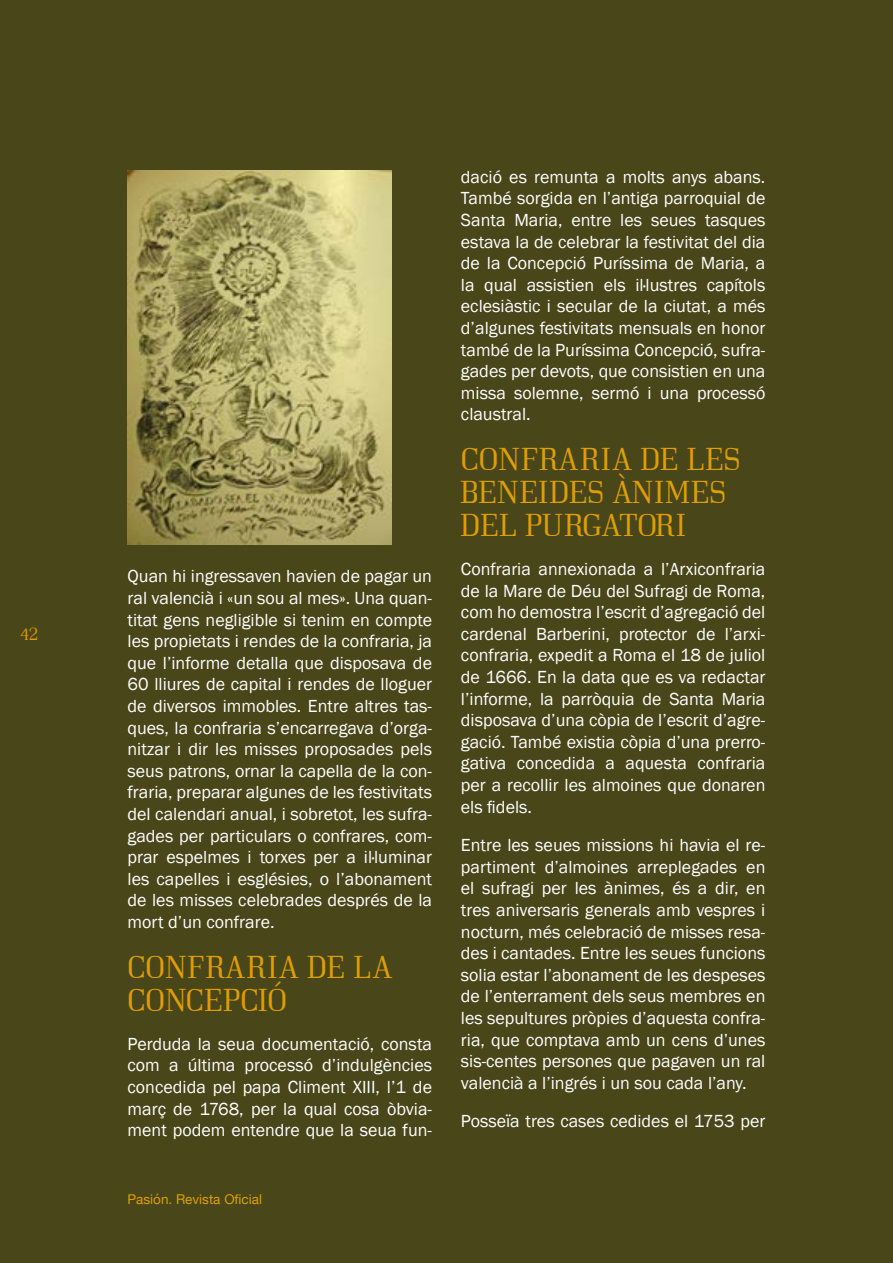
<style>
.page{position:relative;width:893px;height:1263px;background:#49461a}
.page>*{position:absolute;margin:0;border:0;box-sizing:border-box;transform-origin:0 0}
.t1{font:31.5px/33px "Bodonitown";letter-spacing:.02em;color:#df9e00}
.t2{font:18px/21.6px "Franklin Gothic";color:#fff;text-align:justify}
.t3{font:18px "Bodonitown";color:#df9e00}
.t4{font:13.5px "Helvetica Neue";color:#df9e00}
</style>
<div class="page">
<img style="left:128px;top:170px;width:263px;height:375px">
<p class="t3" style="left:20px;top:623px;width:20px">42</p>
<p class="t2" style="left:128px;top:566px;width:306px">Quan hi ingressaven havien de pagar un ral valencià i «un sou al mes». Una quan&shy;titat gens negligible si tenim en compte les propietats i rendes de la confraria, ja que l’informe detalla que disposava de 60 lliures de capital i rendes de lloguer de diversos immobles. Entre altres tas&shy;ques, la confraria s’encarregava d’orga&shy;nitzar i dir les misses proposades pels seus patrons, ornar la capella de la con&shy;fraria, preparar algunes de les festivitats del calendari anual, i sobretot, les sufra&shy;gades per particulars o confrares, com&shy;prar espelmes i torxes per a il·luminar les capelles i esglésies, o l’abonament de les misses celebrades després de la mort d’un confrare.</p>
<h1 class="t1" style="left:128px;top:950px;width:266px">CONFRARIA DE LA<br>CONCEPCIÓ</h1>
<p class="t2" style="left:128px;top:1033px;width:306px">Perduda la seua documentació, consta com a última processó d’indulgències concedida pel papa Climent XIII, l’1 de març de 1768, per la qual cosa òbvia&shy;ment podem entendre que la seua fun-</p>
<p class="t4" style="left:128px;top:1190px;width:136px">Pasión. Revista Oficial</p>
<p class="t2" style="left:461px;top:166px;width:306px">dació es remunta a molts anys abans.<br>També sorgida en l’antiga parroquial de Santa Maria, entre les seues tasques estava la de celebrar la festivitat del dia de la Concepció Puríssima de Maria, a la qual assistien els il·lustres capítols eclesiàstic i secular de la ciutat, a més d’algunes festivitats mensuals en honor també de la Puríssima Concepció, sufra&shy;gades per devots, que consistien en una missa solemne, sermó i una processó claustral.</p>
<h1 class="t1" style="left:461px;top:443px;width:281px">CONFRARIA DE LES<br>BENEIDES ÀNIMES<br>DEL PURGATORI</h1>
<p class="t2" style="left:461px;top:558px;width:306px">Confraria annexionada a l’Arxiconfraria de la Mare de Déu del Sufragi de Roma, com ho demostra l’escrit d’agregació del cardenal Barberini, protector de l’arxi&shy;confraria, expedit a Roma el 18 de juliol de 1666. En la data que es va redactar l’informe, la parròquia de Santa Maria disposava d’una còpia de l’escrit d’agre&shy;gació. També existia còpia d’una prerro&shy;gativa concedida a aquesta confraria per a recollir les almoines que donaren els fidels.</p>
<p class="t2" style="left:461px;top:835px;width:306px">Entre les seues missions hi havia el re&shy;partiment d’almoines arreplegades en el sufragi per les ànimes, és a dir, en tres aniversaris generals amb vespres i nocturn, més celebració de misses resa&shy;des i cantades. Entre les seues funcions solia estar l’abonament de les despeses de l’enterrament dels seus membres en les sepultures pròpies d’aquesta confra&shy;ria, que comptava amb un cens d’unes sis-centes persones que pagaven un ral valencià a l’ingrés i un sou cada l’any.</p>
<p class="t2" style="left:461px;top:1111px;width:306px">Posseïa tres cases cedides el 1753 per</p>
</div>
